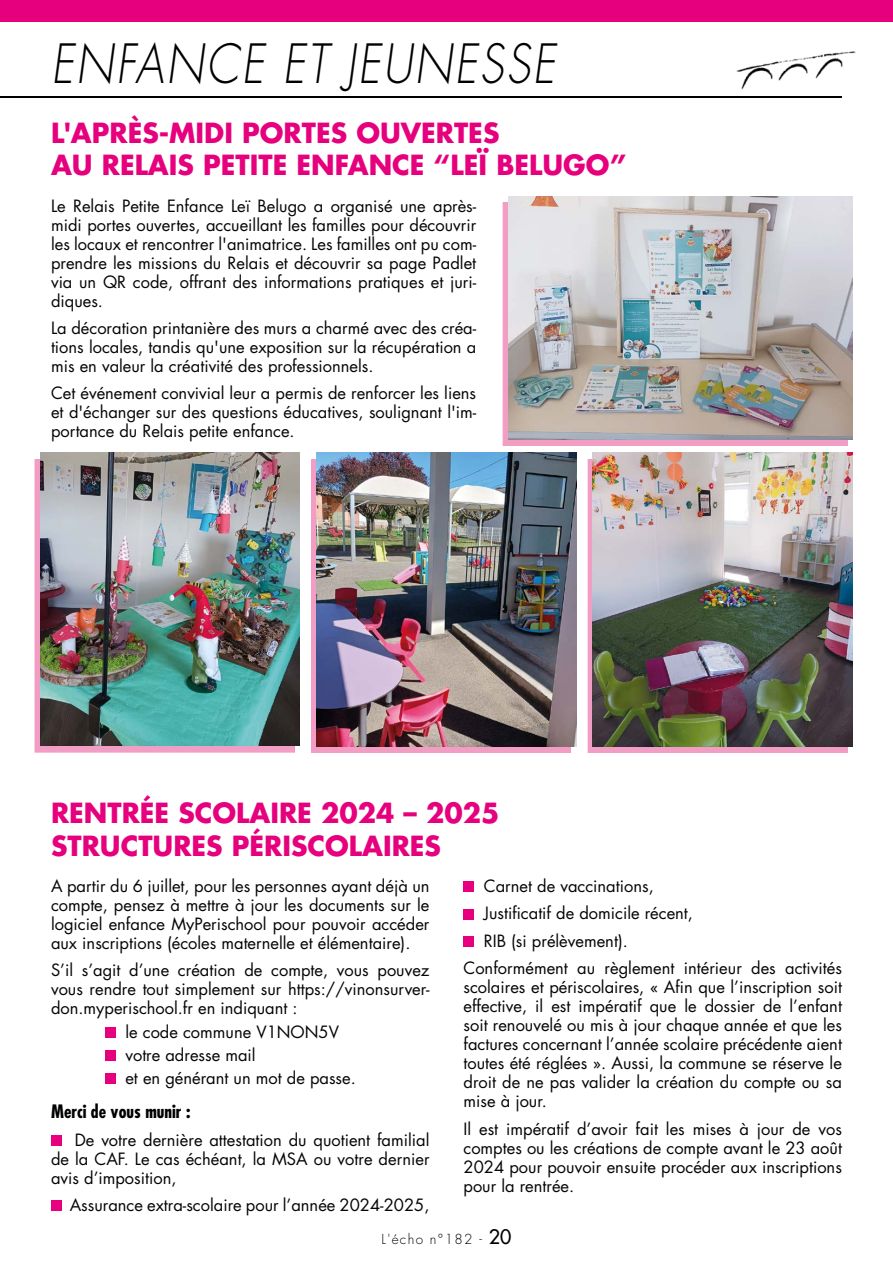
<style>
.page{position:relative;width:893px;height:1263px;background:#fff}
.page>*{position:absolute;margin:0;border:0;box-sizing:border-box;transform-origin:0 0}
.t1{font:italic 300 52.65px "Futura";letter-spacing:.05em;color:#000;scale:.85 1}
.t2{font:700 27px/32.4px "Futura";color:#e6007d}
.t3{font:700 condensed 18px "Futura";color:#000}
.t4{font:16.5px/18.9px "Futura";color:#040506;text-align:justify}
.t5{font:300 13.5px "Futura";letter-spacing:.1em;color:#000}
.s1{font-weight:400;font-size:19.5px}
</style>
<div class="page">
<div style="left:0;top:0;width:893px;height:21px;background:#e6007d"></div>
<hr style="left:0;top:96px;width:842px;height:1px;background:#000">
<img style="left:736px;top:51px;width:120px;height:39px">
<img style="left:508px;top:196px;width:345px;height:244px">
<img style="left:40px;top:453px;width:260px;height:293px">
<img style="left:311px;top:459px;width:260px;height:294px">
<img style="left:316px;top:453px;width:260px;height:293px">
<img style="left:587px;top:459px;width:260px;height:294px">
<img style="left:593px;top:453px;width:260px;height:293px">
<div style="left:105px;top:1027px;width:11px;height:10px;background:#e6007d"></div>
<div style="left:105px;top:1050px;width:11px;height:11px;background:#e6007d"></div>
<div style="left:105px;top:1073px;width:11px;height:11px;background:#e6007d"></div>
<div style="left:51px;top:1135px;width:11px;height:11px;background:#e6007d"></div>
<div style="left:51px;top:1200px;width:11px;height:11px;background:#e6007d"></div>
<div style="left:463px;top:881px;width:11px;height:11px;background:#e6007d"></div>
<div style="left:463px;top:909px;width:11px;height:10px;background:#e6007d"></div>
<div style="left:463px;top:936px;width:11px;height:11px;background:#e6007d"></div>
<h1 class="t1" style="left:51px;top:32px;width:595px">ENFANCE ET JEUNESSE</h1>
<h2 class="t2" style="left:51px;top:116px;width:577px">L'APRÈS-MIDI PORTES OUVERTES<br>AU RELAIS PETITE ENFANCE “LEÏ BELUGO”</h2>
<p class="t4" style="left:51px;top:196px;width:427px">Le Relais Petite Enfance Leï Belugo a organisé une après&shy;midi portes ouvertes, accueillant les familles pour découvrir les locaux et rencontrer l'animatrice. Les familles ont pu com&shy;prendre les missions du Relais et découvrir sa page Padlet via un QR code, offrant des informations pratiques et juri&shy;diques.</p>
<p class="t4" style="left:51px;top:319px;width:427px">La décoration printanière des murs a charmé avec des créa&shy;tions locales, tandis qu'une exposition sur la récupération a mis en valeur la créativité des professionnels.</p>
<p class="t4" style="left:51px;top:384px;width:427px">Cet événement convivial leur a permis de renforcer les liens et d'échanger sur des questions éducatives, soulignant l'im&shy;portance du Relais petite enfance.</p>
<h2 class="t2" style="left:51px;top:796px;width:450px">RENTRÉE SCOLAIRE 2024 – 2025<br>STRUCTURES PÉRISCOLAIRES</h2>
<p class="t4" style="left:51px;top:877px;width:380px">A partir du 6 juillet, pour les personnes ayant déjà un compte, pensez à mettre à jour les documents sur le logiciel enfance MyPerischool pour pouvoir accéder aux inscriptions (écoles maternelle et élémentaire).</p>
<p class="t4" style="left:51px;top:961px;width:380px">S’il s’agit d’une création de compte, vous pouvez vous rendre tout simplement sur https://vinonsurver&shy;don.myperischool.fr en indiquant :</p>
<p class="t4" style="left:125px;top:1020px;width:232px;line-height:23.2px;text-align:left">le code commune V1NON5V votre adresse mail<br>et en générant un mot de passe.</p>
<p class="t3" style="left:51px;top:1100px;width:141px">Merci de vous munir :</p>
<p class="t4" style="left:51px;top:1130px;width:380px;text-indent:24px">De votre dernière attestation du quotient familial de la CAF. Le cas échéant, la MSA ou votre dernier avis d’imposition,</p>
<p class="t4" style="left:70px;top:1196px;width:361px">Assurance extra-scolaire pour l’année 2024-2025,</p>
<p class="t4" style="left:484px;top:877px;width:171px">Carnet de vaccinations,</p>
<p class="t4" style="left:484px;top:904px;width:211px">Justificatif de domicile récent,</p>
<p class="t4" style="left:484px;top:932px;width:145px">RIB (si prélèvement).</p>
<p class="t4" style="left:463px;top:959px;width:380px">Conformément au règlement intérieur des activités</p>
<p class="t4" style="left:463px;top:978px;width:380px">scolaires et périscolaires, « Afin que l’inscription soit effective, il est impératif que le dossier de l’enfant soit renouvelé ou mis à jour chaque année et que les factures concernant l’année scolaire précédente aient toutes été réglées ». Aussi, la commune se réserve le droit de ne pas valider la création du compte ou sa mise à jour.</p>
<p class="t4" style="left:463px;top:1119px;width:380px">Il est impératif d’avoir fait les mises à jour de vos comptes ou les créations de compte avant le 23 août 2024 pour pouvoir ensuite procéder aux inscriptions pour la rentrée.</p>
<p class="t5" style="left:382px;top:1231px;width:131px">L'écho n°182 - <span class="s1">20</span></p>
</div>
